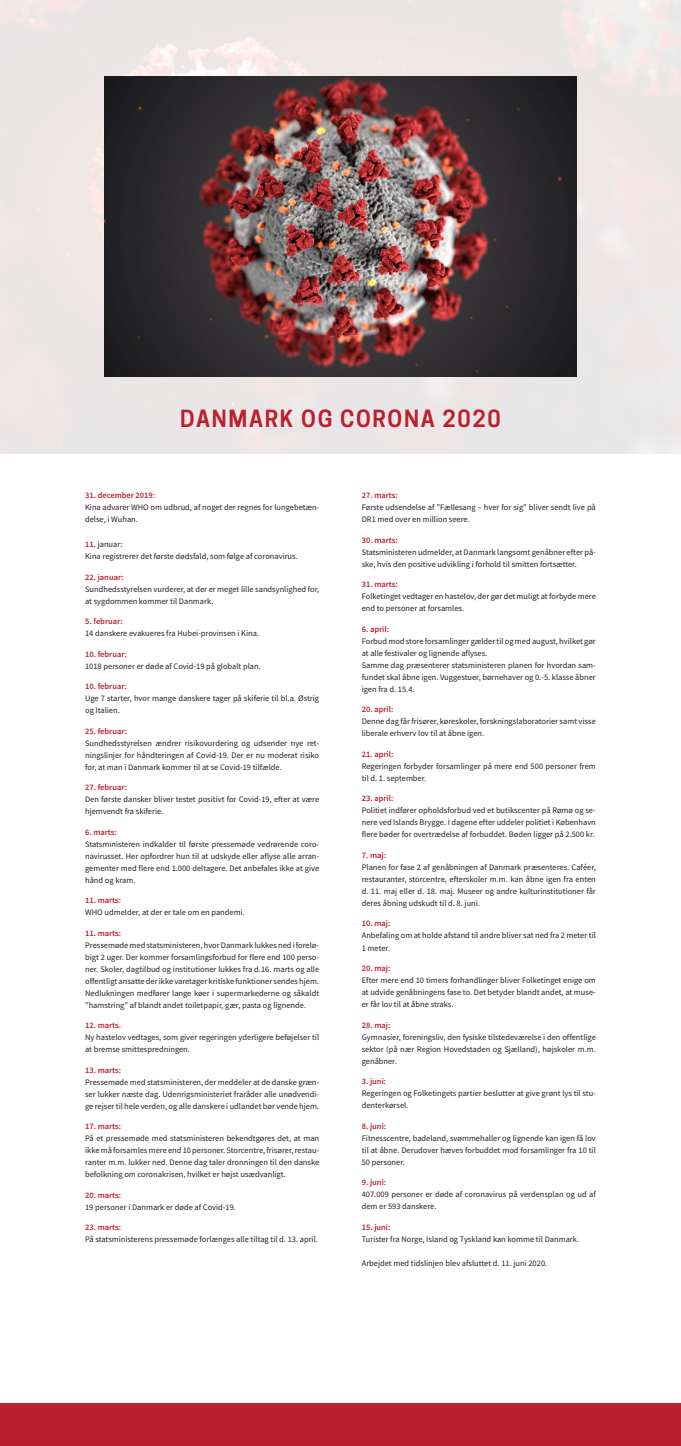
<style>
.page{position:relative;width:681px;height:1446px;background:#fff}
.page>*{position:absolute;margin:0;border:0;box-sizing:border-box;transform-origin:0 0}
.Overskrift{font:600 22.2px "Cooper Hewitt";letter-spacing:.075em;color:#bc1f2d}
.Brødtekst{font:8.4px/12px "Source Sans Pro";color:#231f20}
.Tidslinje{font:600 8.4px "Source Sans Pro";color:#bc1f2d}
.s1{font-weight:600;color:#bc1f2d}
</style>
<div class="page">
<div style="left:0;top:0;width:680px;height:453px;background:#ebe6e6"></div>
<div style="left:0;top:1403px;width:680px;height:43px;background:#bc1f2d"></div>
<img style="left:104px;top:76px;width:472px;height:300px">
<p class="Overskrift" style="left:180px;top:406px;width:322px">DANMARK OG CORONA 2020</p>
<p class="Tidslinje" style="left:85px;top:490px;width:71px">31. december 2019:</p>
<p class="Brødtekst" style="left:85px;top:501px;width:235px">Kina advarer WHO om udbrud, af noget der regnes for lungebetæn&shy;delse, i Wuhan.</p>
<p class="Brødtekst" style="left:85px;top:538px;width:39px"><span class="s1">11.</span> januar<span class="s1">:</span></p>
<p class="Brødtekst" style="left:85px;top:550px;width:214px">Kina registrerer det første dødsfald, som følge af coronavirus.</p>
<p class="Tidslinje" style="left:85px;top:571px;width:40px">22. januar:</p>
<p class="Brødtekst" style="left:85px;top:583px;width:235px">Sundhedsstyrelsen vurderer, at der er meget lille sandsynlighed for, at sygdommen kommer til Danmark.</p>
<p class="Tidslinje" style="left:85px;top:616px;width:39px">5. februar:</p>
<p class="Brødtekst" style="left:85px;top:627px;width:175px">14 danskere evakueres fra Hubei-provinsen i Kina.</p>
<p class="Tidslinje" style="left:85px;top:648px;width:43px">10. februar:</p>
<p class="Brødtekst" style="left:85px;top:660px;width:177px">1018 personer er døde af Covid-19 på globalt plan.</p>
<p class="Tidslinje" style="left:85px;top:681px;width:43px">10. februar:</p>
<p class="Brødtekst" style="left:85px;top:692px;width:235px">Uge 7 starter, hvor mange danskere tager på skiferie til bl.a. Østrig og Italien.</p>
<p class="Tidslinje" style="left:85px;top:725px;width:43px">25. februar:</p>
<p class="Brødtekst" style="left:85px;top:737px;width:235px;text-align:justify">Sundhedsstyrelsen ændrer risikovurdering og udsender nye ret&shy;ningslinjer for håndteringen af Covid-19. Der er nu moderat risiko for, at man i Danmark kommer til at se Covid-19 tilfælde.</p>
<p class="Tidslinje" style="left:85px;top:782px;width:43px">27. februar:</p>
<p class="Brødtekst" style="left:85px;top:793px;width:235px">Den første dansker bliver testet positivt for Covid-19, efter at være hjemvendt fra skiferie.</p>
<p class="Tidslinje" style="left:85px;top:826px;width:33px">6. marts:</p>
<p class="Brødtekst" style="left:85px;top:838px;width:235px;text-align:justify">Statsministeren indkalder til første pressemøde vedrørende coro&shy;navirusset. Her opfordrer hun til at udskyde eller aflyse alle arran&shy;gementer med flere end 1.000 deltagere. Det anbefales ikke at give hånd og kram.</p>
<p class="Tidslinje" style="left:85px;top:895px;width:38px">11. marts:</p>
<p class="Brødtekst" style="left:85px;top:906px;width:161px">WHO udmelder, at der er tale om en pandemi.</p>
<p class="Tidslinje" style="left:85px;top:927px;width:38px">11. marts:</p>
<p class="Brødtekst" style="left:85px;top:939px;width:235px;text-align:justify">Pressemøde med statsministeren, hvor Danmark lukkes ned i forelø&shy;bigt 2 uger. Der kommer forsamlingsforbud for flere end 100 perso&shy;ner. Skoler, dagtilbud og institutioner lukkes fra d.16. marts og alle offentligt ansatte der ikke varetager kritiske funktioner sendes hjem.<br>Nedlukningen medfører lange køer i supermarkederne og såkaldt ”hamstring” af blandt andet toiletpapir, gær, pasta og lignende.</p>
<p class="Tidslinje" style="left:85px;top:1020px;width:38px">12. marts.</p>
<p class="Brødtekst" style="left:85px;top:1031px;width:235px">Ny hastelov vedtages, som giver regeringen yderligere beføjelser til at bremse smittespredningen.</p>
<p class="Tidslinje" style="left:85px;top:1064px;width:38px">13. marts:</p>
<p class="Brødtekst" style="left:85px;top:1076px;width:235px;text-align:justify">Pressemøde med statsministeren, der meddeler at de danske græn&shy;ser lukker næste dag. Udenrigsministeriet fraråder alle unødvendi&shy;ge rejser til hele verden, og alle danskere i udlandet bør vende hjem.</p>
<p class="Tidslinje" style="left:85px;top:1121px;width:38px">17. marts:</p>
<p class="Brødtekst" style="left:85px;top:1132px;width:235px;text-align:justify">På et pressemøde med statsministeren bekendtgøres det, at man ikke må forsamles mere end 10 personer. Storcentre, frisører, restau&shy;ranter m.m. lukker ned. Denne dag taler dronningen til den danske befolkning om coronakrisen, hvilket er højst usædvanligt.</p>
<p class="Tidslinje" style="left:85px;top:1189px;width:38px">20. marts:</p>
<p class="Brødtekst" style="left:85px;top:1201px;width:152px">19 personer i Danmark er døde af Covid-19.</p>
<p class="Tidslinje" style="left:85px;top:1222px;width:38px">23. marts:</p>
<p class="Brødtekst" style="left:85px;top:1233px;width:234px">På statsministerens pressemøde forlænges alle tiltag til d. 13. april.</p>
<p class="Tidslinje" style="left:361px;top:490px;width:38px">27. marts:</p>
<p class="Brødtekst" style="left:361px;top:501px;width:235px">Første udsendelse af ”Fællesang – hver for sig” bliver sendt live på<br>DR1 med over en million seere.</p>
<p class="Tidslinje" style="left:361px;top:534px;width:38px">30. marts:</p>
<p class="Brødtekst" style="left:361px;top:546px;width:235px">Statsministeren udmelder, at Danmark langsomt genåbner efter på&shy;ske, hvis den positive udvikling i forhold til smitten fortsætter.</p>
<p class="Tidslinje" style="left:361px;top:579px;width:38px">31. marts:</p>
<p class="Brødtekst" style="left:361px;top:590px;width:235px">Folketinget vedtager en hastelov, der gør det muligt at forbyde mere end to personer at forsamles.</p>
<p class="Tidslinje" style="left:361px;top:623px;width:29px">6. april:</p>
<p class="Brødtekst" style="left:361px;top:635px;width:235px">Forbud mod store forsamlinger gælder til og med august, hvilket gør at alle festivaler og lignende aflyses.</p>
<p class="Brødtekst" style="left:361px;top:659px;width:235px;text-align:justify">Samme dag præsenterer statsministeren planen for hvordan sam&shy;fundet skal åbne igen. Vuggestuer, børnehaver og 0.-5. klasse åbner igen fra d. 15.4.</p>
<p class="Tidslinje" style="left:361px;top:704px;width:33px">20. april:</p>
<p class="Brødtekst" style="left:361px;top:715px;width:235px">Denne dag får frisører, køreskoler, forskningslaboratorier samt visse liberale erhverv lov til at åbne igen.</p>
<p class="Tidslinje" style="left:361px;top:748px;width:33px">21. april:</p>
<p class="Brødtekst" style="left:361px;top:760px;width:235px">Regeringen forbyder forsamlinger på mere end 500 personer frem til d. 1. september.</p>
<p class="Tidslinje" style="left:361px;top:793px;width:33px">23. april:</p>
<p class="Brødtekst" style="left:361px;top:804px;width:235px;text-align:justify">Politiet indfører opholdsforbud ved et butikscenter på Rømø og se&shy;nere ved Islands Brygge. I dagene efter uddeler politiet i København flere bøder for overtrædelse af forbuddet. Bøden ligger på 2.500 kr.</p>
<p class="Tidslinje" style="left:361px;top:849px;width:26px">7. maj:</p>
<p class="Brødtekst" style="left:361px;top:861px;width:235px;text-align:justify">Planen for fase 2 af genåbningen af Danmark præsenteres. Caféer, restauranter, storcentre, efterskoler m.m. kan åbne igen fra enten d. 11. maj eller d. 18. maj. Museer og andre kulturinstitutioner får deres åbning udskudt til d. 8. juni.</p>
<p class="Tidslinje" style="left:361px;top:918px;width:30px">10. maj:</p>
<p class="Brødtekst" style="left:361px;top:929px;width:235px">Anbefaling om at holde afstand til andre bliver sat ned fra 2 meter til<br>1 meter.</p>
<p class="Tidslinje" style="left:361px;top:962px;width:30px">20. maj:</p>
<p class="Brødtekst" style="left:361px;top:974px;width:235px;text-align:justify">Efter mere end 10 timers forhandlinger bliver Folketinget enige om at udvide genåbningens fase to. Det betyder blandt andet, at muse&shy;er får lov til at åbne straks.</p>
<p class="Tidslinje" style="left:361px;top:1019px;width:30px">28. maj:</p>
<p class="Brødtekst" style="left:361px;top:1030px;width:235px;text-align:justify">Gymnasier, foreningsliv, den fysiske tilstedeværelse i den offentlige sektor (på nær Region Hovedstaden og Sjælland), højskoler m.m. genåbner.</p>
<p class="Tidslinje" style="left:361px;top:1075px;width:26px">3. juni:</p>
<p class="Brødtekst" style="left:361px;top:1087px;width:235px">Regeringen og Folketingets partier beslutter at give grønt lys til stu&shy;denterkørsel.</p>
<p class="Tidslinje" style="left:361px;top:1120px;width:26px">8. juni:</p>
<p class="Brødtekst" style="left:361px;top:1131px;width:235px;text-align:justify">Fitnesscentre, badeland, svømmehaller og lignende kan igen få lov til at åbne. Derudover hæves forbuddet mod forsamlinger fra 10 til 50 personer.</p>
<p class="Tidslinje" style="left:361px;top:1176px;width:26px">9. juni:</p>
<p class="Brødtekst" style="left:361px;top:1188px;width:235px">407.009 personer er døde af coronavirus på verdensplan og ud af dem er 593 danskere.</p>
<p class="Tidslinje" style="left:361px;top:1221px;width:30px">15. juni:</p>
<p class="Brødtekst" style="left:361px;top:1232px;width:219px">Turister fra Norge, Island og Tyskland kan komme til Danmark.</p>
<p class="Brødtekst" style="left:361px;top:1256px;width:187px">Arbejdet med tidslinjen blev afsluttet d. 11. juni 2020.</p>
</div>
